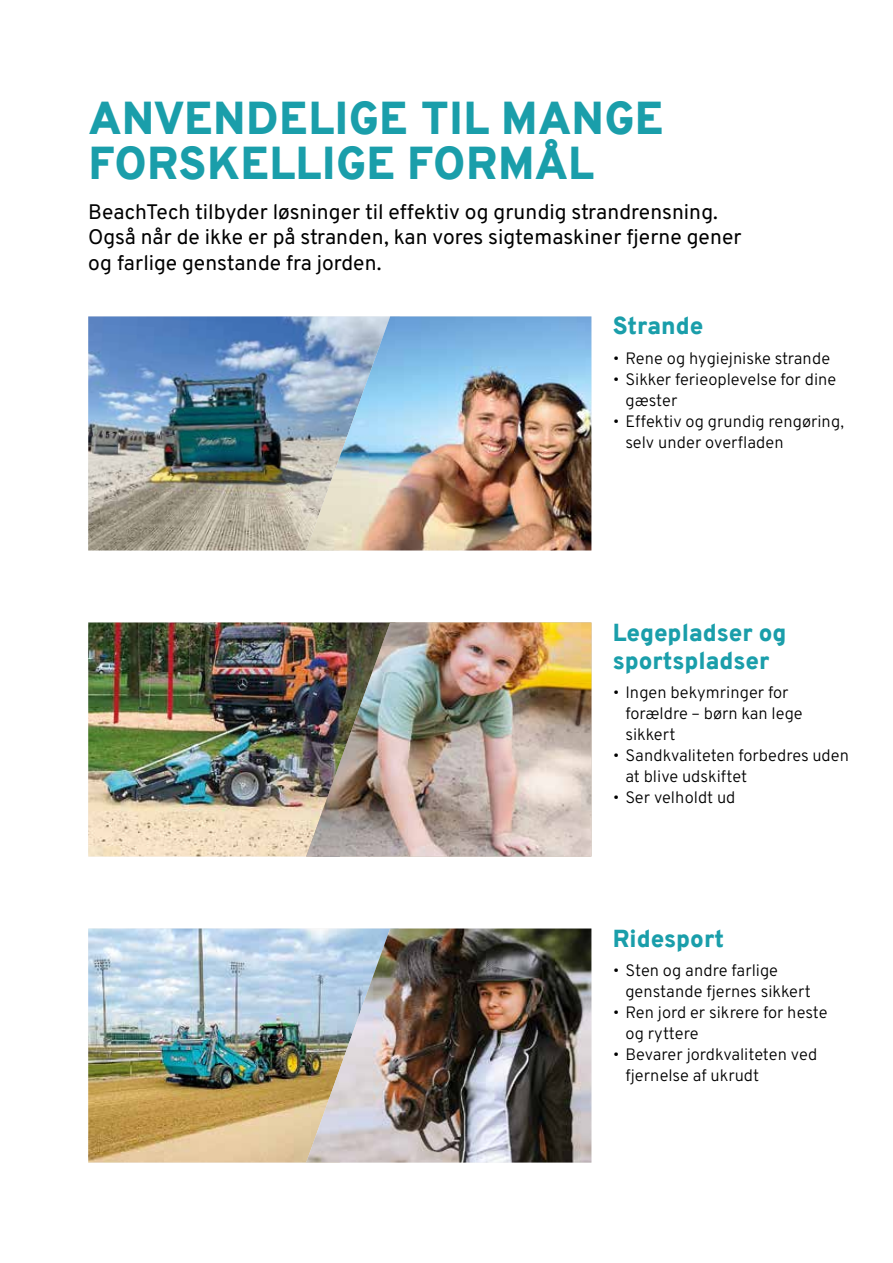
<style>
.page{position:relative;width:893px;height:1263px;background:#fff}
.page>*{position:absolute;margin:0;border:0;box-sizing:border-box;transform-origin:0 0}
.t1{font:900 45px/45px "Overpass";letter-spacing:.01em;color:#1a9eaa}
.t2{font:900 24px/28.5px "Overpass";color:#1a9eaa}
.t3{font:21px/25.5px "Overpass";color:#000}
.t4{font:16.5px/21px "Overpass";color:#000}
</style>
<div class="page">
<img style="left:88px;top:316px;width:218px;height:234px">
<img style="left:88px;top:622px;width:218px;height:234px">
<img style="left:88px;top:928px;width:218px;height:234px">
<img style="left:306px;top:316px;width:285px;height:234px">
<img style="left:306px;top:622px;width:285px;height:234px">
<img style="left:306px;top:928px;width:285px;height:234px">
<h1 class="t1" style="left:88px;top:96px;width:576px">ANVENDELIGE TIL MANGE<br>FORSKELLIGE FORMÅL</h1>
<p class="t3" style="left:88px;top:198px;width:655px">BeachTech tilbyder løsninger til effektiv og grundig strandrensning.<br>Også når de ikke er på stranden, kan vores sigtemaskiner fjerne gener og farlige genstande fra jorden.</p>
<h2 class="t2" style="left:613px;top:312px;width:92px">Strande</h2>
<p class="t4" style="left:613px;top:347px;width:219px">• Rene og hygiejniske strande</p>
<p class="t4" style="left:625px;top:368px;width:212px;text-indent:-13px">• Sikker ferieoplevelse for dine gæster</p>
<p class="t4" style="left:625px;top:410px;width:220px;text-indent:-13px">• Effektiv og grundig rengøring, selv under overfladen</p>
<h2 class="t2" style="left:613px;top:618px;width:175px">Legepladser og sportspladser</h2>
<p class="t4" style="left:625px;top:681px;width:179px;text-indent:-13px">• Ingen bekymringer for forældre – børn kan lege sikkert</p>
<p class="t4" style="left:625px;top:744px;width:225px;text-indent:-13px">• Sandkvaliteten forbedres uden at blive udskiftet</p>
<p class="t4" style="left:613px;top:786px;width:124px">• Ser velholdt ud</p>
<h2 class="t2" style="left:613px;top:924px;width:113px">Ridesport</h2>
<p class="t4" style="left:625px;top:959px;width:187px;text-indent:-13px">• Sten og andre farlige genstande fjernes sikkert</p>
<p class="t4" style="left:625px;top:1001px;width:204px;text-indent:-13px">• Ren jord er sikrere for heste og ryttere</p>
<p class="t4" style="left:625px;top:1043px;width:193px;text-indent:-13px">• Bevarer jordkvaliteten ved fjernelse af ukrudt</p>
</div>
